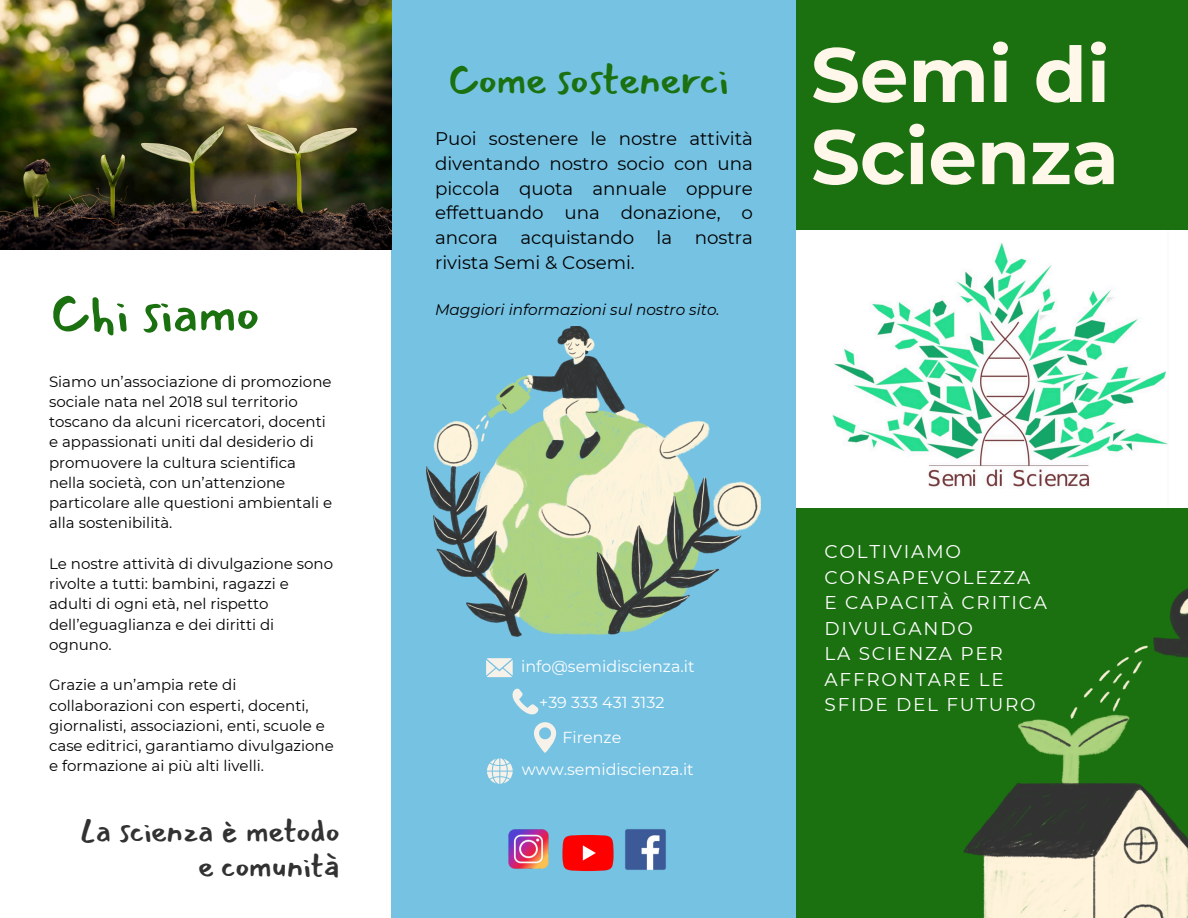
<style>
.page{position:relative;width:1188px;height:918px;background:#fff}
.page>*{position:absolute;margin:0;border:0;box-sizing:border-box;transform-origin:0 0}
.t1{font:700 76.8px/82.2px "Montserrat";color:#fff7ea}
.t2{font:53.85px "Mansalva";color:#1b7010}
.t3{font:42px "Mansalva";color:#1b7010}
.t4{font:31.95px/34.8px "Mansalva";color:#323232;text-align:right}
.t5{font:18.45px/25.5px "Montserrat";letter-spacing:.095em;color:#fff}
.t6{font:18.3px/24.8px "Montserrat";color:#000;text-align:justify}
.t7{font:15.9px "Montserrat";color:#fff}
.t8{font:italic 15.3px "Montserrat";color:#000}
.t9{font:15px/20.2px "Montserrat";color:#000}
</style>
<div class="page">
<div style="left:796px;top:0;width:392px;height:918px;background:#1b7010"></div>
<div style="left:392px;top:0;width:404px;height:918px;background:#76c2e3"></div>
<svg style="left:963px;top:588px;width:225px;height:330px"></svg>
<img style="left:0;top:0;width:392px;height:249px">
<svg style="left:486px;top:658px;width:27px;height:19px"></svg>
<svg style="left:487px;top:688px;width:69px;height:96px"></svg>
<img style="left:796px;top:231px;width:392px;height:277px">
<img style="left:508px;top:829px;width:29px;height:40px">
<img style="left:638px;top:829px;width:28px;height:41px">
<img style="left:537px;top:829px;width:101px;height:42px">
<svg style="left:426px;top:326px;width:335px;height:310px"></svg>
<h3 class="t3" style="left:447px;top:56px;width:283px">Come sostenerci</h3>
<p class="t6" style="left:435px;top:126px;width:319px">Puoi sostenere le nostre attività diventando nostro socio con una piccola quota annuale oppure effettuando una donazione, o ancora acquistando la nostra rivista Semi &amp; Cosemi.</p>
<p class="t2" style="left:49px;top:284px;width:212px">Chi siamo</p>
<p class="t8" style="left:435px;top:300px;width:286px">Maggiori informazioni sul nostro sito.</p>
<p class="t9" style="left:49px;top:371px;width:285px">Siamo un’associazione di promozione sociale nata nel 2018 sul territorio toscano da alcuni ricercatori, docenti e appassionati uniti dal desiderio di promuovere la cultura scientifica nella società, con un’attenzione particolare alle questioni ambientali e alla sostenibilità.</p>
<p class="t9" style="left:49px;top:553px;width:286px">Le nostre attività di divulgazione sono rivolte a tutti: bambini, ragazzi e adulti di ogni età, nel rispetto dell’eguaglianza e dei diritti di ognuno.</p>
<p class="t9" style="left:49px;top:675px;width:286px">Grazie a un’ampia rete di collaborazioni con esperti, docenti, giornalisti, associazioni, enti, scuole e case editrici, garantiamo divulgazione e formazione ai più alti livelli.</p>
<p class="t7" style="left:521px;top:657px;width:175px">info@semidiscienza.it</p>
<p class="t7" style="left:539px;top:692px;width:127px">+39 333 431 3132</p>
<p class="t7" style="left:562px;top:728px;width:60px">Firenze</p>
<p class="t7" style="left:522px;top:760px;width:173px">www.semidiscienza.it</p>
<p class="t4" style="left:80px;top:814px;width:261px">La scienza è metodo e comunità</p>
<h4 class="t1" style="left:811px;top:33px;width:310px">Semi di<br>Scienza</h4>
<h6 class="t5" style="left:825px;top:539px;width:224px">COLTIVIAMO<br>CONSAPEVOLEZZA<br>E CAPACITÀ CRITICA<br>DIVULGANDO</h6>
<p class="t5" style="left:825px;top:641px;width:213px">LA SCIENZA PER<br>AFFRONTARE LE<br>SFIDE DEL FUTURO</p>
</div>
